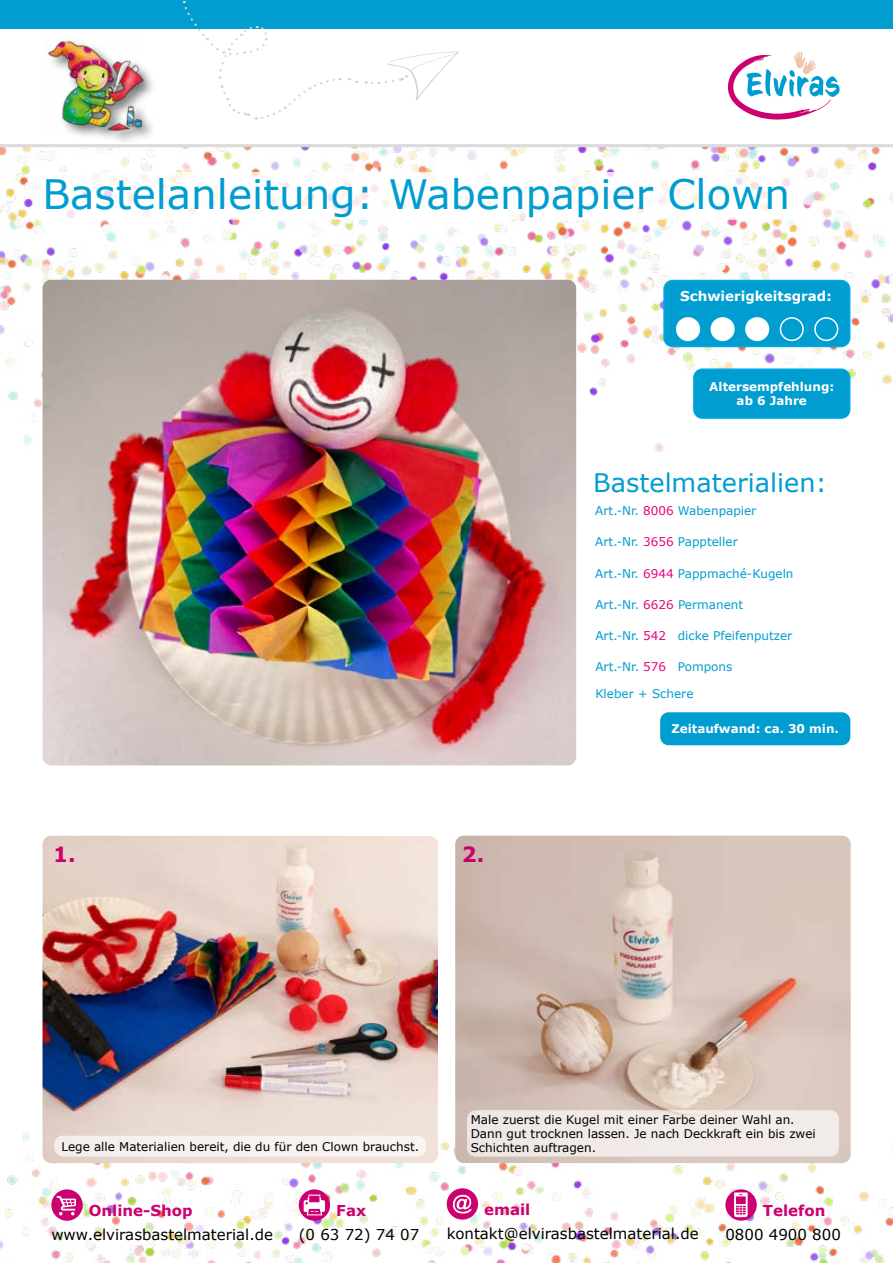
<style>
.page{position:relative;width:893px;height:1263px;background:#fff}
.page>*{position:absolute;margin:0;border:0;box-sizing:border-box;transform-origin:0 0}
.t1{font:40.5px "Verdana";color:#009dd0}
.t2{font:25.5px "Verdana";color:#009dd0}
.t3{font:700 21px "Verdana";color:#cc0070}
.t4{font:15px "Verdana";color:#000}
.t5{font:700 15px "Verdana";color:#cc0070}
.t6{font:700 13.5px "Verdana";color:#fff}
.t7{font:12px/14.4px "Verdana";color:#000}
.t8{font:12px "Verdana";color:#009dd0}
.t9{font:700 12px/14.4px "Verdana";color:#fff;text-align:center}
.s1{color:#e6007d}
</style>
<div class="page">
<img style="left:0;top:147px;width:893px;height:351px">
<div style="left:34px;top:172px;width:763px;height:48px;background:#fff;border-radius:9px"></div>
<img style="left:0;top:1080px;width:893px;height:183px">
<img style="left:43px;top:836px;width:395px;height:327px">
<img style="left:455px;top:836px;width:396px;height:327px">
<div style="left:51px;top:1189px;width:32px;height:32px;background:#cc0070;border-radius:50%"></div>
<svg style="left:56px;top:1196px;width:20px;height:19px"></svg>
<div style="left:725px;top:1189px;width:32px;height:32px;background:#cc0070;border-radius:50%"></div>
<svg style="left:734px;top:1192px;width:14px;height:25px"></svg>
<div style="left:447px;top:1188px;width:31px;height:31px;background:#cc0070;border-radius:50%"></div>
<svg style="left:453px;top:1195px;width:19px;height:18px"></svg>
<svg style="left:299px;top:1189px;width:31px;height:32px"></svg>
<svg style="left:304px;top:1194px;width:21px;height:21px"></svg>
<div style="left:660px;top:712px;width:190px;height:33px;background:#009dd0;border-radius:9px"></div>
<div style="left:694px;top:369px;width:156px;height:49px;background:#009dd0;border-radius:9px"></div>
<div style="left:693px;top:368px;width:157px;height:51px;border:2px solid #00a9e8;border-radius:9px"></div>
<div style="left:664px;top:281px;width:186px;height:65px;background:#009dd0;border-radius:9px"></div>
<div style="left:663px;top:280px;width:187px;height:67px;border:2px solid #00a9e8;border-radius:9px"></div>
<div style="left:676px;top:317px;width:24px;height:24px;border:2px solid #fff;border-radius:50%"></div>
<div style="left:780px;top:317px;width:24px;height:24px;border:2px solid #fff;border-radius:50%"></div>
<div style="left:814px;top:317px;width:24px;height:24px;border:2px solid #fff;border-radius:50%"></div>
<div style="left:711px;top:317px;width:24px;height:24px;border:2px solid #fff;border-radius:50%"></div>
<div style="left:745px;top:317px;width:24px;height:24px;border:2px solid #fff;border-radius:50%"></div>
<div style="left:677px;top:318px;width:22px;height:22px;background:#fff;border-radius:50%"></div>
<div style="left:711px;top:318px;width:23px;height:22px;background:#fff;border-radius:50%"></div>
<div style="left:746px;top:318px;width:22px;height:22px;background:#fff;border-radius:50%"></div>
<div style="left:467px;top:1110px;width:372px;height:46px;background:#f1ebe8;border-radius:9px"></div>
<div style="left:54px;top:1136px;width:372px;height:20px;background:#f7f2f0;border-radius:9px"></div>
<img style="left:43px;top:280px;width:533px;height:485px">
<svg style="left:728px;top:51px;width:112px;height:69px"></svg>
<div style="left:0;top:0;width:893px;height:29px;background:#009dd0"></div>
<svg style="left:182px;top:0;width:277px;height:120px"></svg>
<hr style="left:0;top:144px;width:893px;height:3px;background:#dadada">
<div style="left:47px;top:39px;width:110px;height:105px;background:#000;opacity:.55"></div>
<img style="left:45px;top:37px;width:100px;height:97px">
<h1 class="t1" style="left:43px;top:168px;width:749px">Bastelanleitung: Wabenpapier Clown</h1>
<p class="t6" style="left:680px;top:287px;width:153px">Schwierigkeitsgrad:</p>
<p class="t9" style="left:709px;top:380px;width:126px">Altersempfehlung: ab 6 Jahre</p>
<h2 class="t2" style="left:593px;top:467px;width:235px">Bastelmaterialien:</h2>
<p class="t8" style="left:595px;top:503px;width:163px">Art.-Nr. <span class="s1">8006</span> Wabenpapier</p>
<p class="t8" style="left:595px;top:534px;width:144px">Art.-Nr. <span class="s1">3656</span> Pappteller</p>
<p class="t8" style="left:595px;top:566px;width:200px">Art.-Nr. <span class="s1">6944</span> Pappmaché-Kugeln</p>
<p class="t8" style="left:595px;top:597px;width:149px">Art.-Nr. <span class="s1">6626</span> Permanent</p>
<p class="t8" style="left:595px;top:628px;width:199px">Art.-Nr. <span class="s1">542</span> dicke Pfeifenputzer</p>
<p class="t8" style="left:595px;top:659px;width:139px">Art.-Nr. <span class="s1">576</span> Pompons</p>
<p class="t8" style="left:595px;top:686px;width:100px">Kleber + Schere</p>
<h3 class="t3" style="left:53px;top:841px;width:24px">1.</h3>
<h3 class="t3" style="left:462px;top:841px;width:24px">2.</h3>
<p class="t9" style="left:671px;top:722px;width:169px">Zeitaufwand: ca. 30 min.</p>
<p class="t7" style="left:471px;top:1112px;width:347px">Male zuerst die Kugel mit einer Farbe deiner Wahl an.<br>Dann gut trocknen lassen. Je nach Deckkraft ein bis zwei</p>
<p class="t7" style="left:61px;top:1139px;width:359px">Lege alle Materialien bereit, die du für den Clown brauchst.</p>
<p class="t7" style="left:471px;top:1141px;width:127px">Schichten auftragen.</p>
<p class="t5" style="left:89px;top:1201px;width:105px">Online-Shop</p>
<p class="t4" style="left:51px;top:1225px;width:223px">www.elvirasbastelmaterial.de</p>
<p class="t5" style="left:336px;top:1201px;width:31px">Fax</p>
<p class="t4" style="left:299px;top:1225px;width:122px">(0 63 72) 74 07</p>
<p class="t5" style="left:484px;top:1200px;width:48px">email</p>
<p class="t4" style="left:447px;top:1224px;width:254px">kontakt@elvirasbastelmaterial.de</p>
<p class="t5" style="left:763px;top:1201px;width:64px">Telefon</p>
<p class="t4" style="left:725px;top:1225px;width:117px">0800 4900 800</p>
</div>
